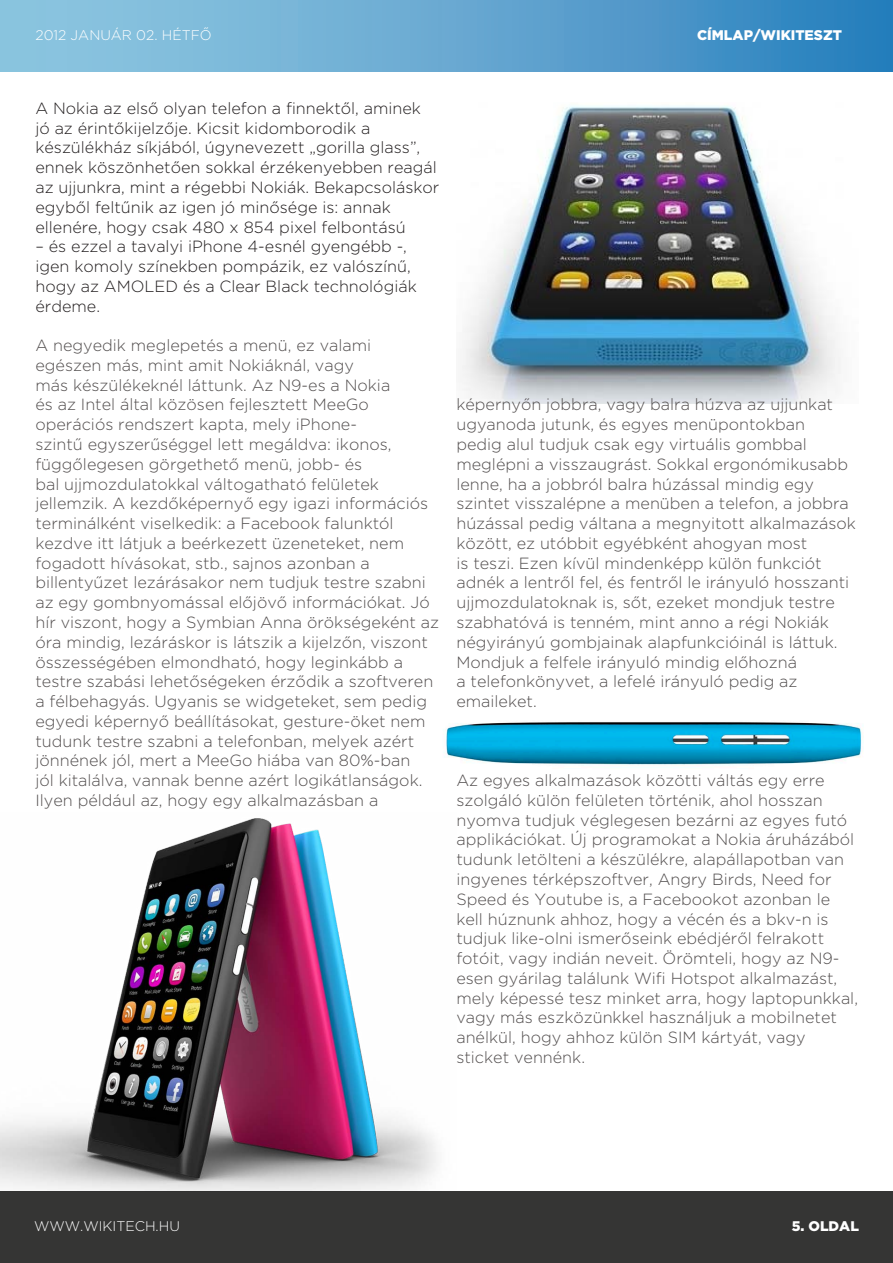
<style>
.page{position:relative;width:893px;height:1263px;background:#fff}
.page>*{position:absolute;margin:0;border:0;box-sizing:border-box;transform-origin:0 0}
.text{font:300 16.2px/19.8px "Gotham";color:#524e4e}
.text-2{font:300 16.2px/19.8px "Gotham";color:#231f20}
.text_datum{font:300 13.95px "Gotham";color:#fff}
.text_tartalom{font:900 13.95px "Gotham";color:#fff}
.text_www{font:300 13.95px "Gotham";color:#fff}
.text_oldalszam{font:900 13.95px "Gotham";color:#fff}
</style>
<div class="page">
<img style="left:444px;top:722px;width:419px;height:44px">
<div style="left:0;top:0;width:893px;height:71px;background:linear-gradient(to right,#97cce3,#2e81be)"></div>
<img style="left:462px;top:105px;width:379px;height:299px">
<div style="left:0;top:1192px;width:893px;height:71px;background:#353534"></div>
<img style="left:0;top:818px;width:456px;height:374px">
<p class="text_datum" style="left:35px;top:27px;width:178px">2012 JANUÁR 02. HÉTFŐ</p>
<p class="text_tartalom" style="left:697px;top:27px;width:146px">CÍMLAP/WIKITESZT</p>
<p class="text-2" style="left:35px;top:98px;width:405px">A Nokia az első olyan telefon a finnektől, aminek jó az érintőkijelzője. Kicsit kidomborodik a készülékház síkjából, úgynevezett „gorilla glass”, ennek köszönhetően sokkal érzékenyebben reagál az ujjunkra, mint a régebbi Nokiák. Bekapcsoláskor egyből feltűnik az igen jó minősége is: annak ellenére, hogy csak 480 x 854 pixel felbontású</p>
<p class="text-2" style="left:35px;top:236px;width:383px">– és ezzel a tavalyi iPhone 4-esnél gyengébb -, igen komoly színekben pompázik, ez valószínű, hogy az AMOLED és a Clear Black technológiák érdeme.</p>
<p class="text" style="left:35px;top:335px;width:405px">A negyedik meglepetés a menü, ez valami egészen más, mint amit Nokiáknál, vagy<br>más készülékeknél láttunk. Az N9-es a Nokia<br>és az Intel által közösen fejlesztett MeeGo operációs rendszert kapta, mely iPhone-<br>szintű egyszerűséggel lett megáldva: ikonos, függőlegesen görgethető menü, jobb- és<br>bal ujjmozdulatokkal váltogatható felületek jellemzik. A kezdőképernyő egy igazi információs terminálként viselkedik: a Facebook falunktól kezdve itt látjuk a beérkezett üzeneteket, nem fogadott hívásokat, stb., sajnos azonban a billentyűzet lezárásakor nem tudjuk testre szabni az egy gombnyomással előjövő információkat. Jó hír viszont, hogy a Symbian Anna örökségeként az óra mindig, lezáráskor is látszik a kijelzőn, viszont összességében elmondható, hogy leginkább a testre szabási lehetőségeken érződik a szoftveren a félbehagyás. Ugyanis se widgeteket, sem pedig egyedi képernyő beállításokat, gesture-öket nem tudunk testre szabni a telefonban, melyek azért jönnének jól, mert a MeeGo hiába van 80%-ban<br>jól kitalálva, vannak benne azért logikátlanságok.<br>Ilyen például az, hogy egy alkalmazásban a</p>
<p class="text" style="left:456px;top:394px;width:401px">képernyőn jobbra, vagy balra húzva az ujjunkat ugyanoda jutunk, és egyes menüpontokban<br>pedig alul tudjuk csak egy virtuális gombbal meglépni a visszaugrást. Sokkal ergonómikusabb lenne, ha a jobbról balra húzással mindig egy szintet visszalépne a menüben a telefon, a jobbra húzással pedig váltana a megnyitott alkalmazások között, ez utóbbit egyébként ahogyan most<br>is teszi. Ezen kívül mindenképp külön funkciót adnék a lentről fel, és fentről le irányuló hosszanti ujjmozdulatoknak is, sőt, ezeket mondjuk testre szabhatóvá is tenném, mint anno a régi Nokiák négyirányú gombjainak alapfunkcióinál is láttuk.<br>Mondjuk a felfele irányuló mindig előhozná<br>a telefonkönyvet, a lefelé irányuló pedig az emaileket.</p>
<p class="text" style="left:456px;top:770px;width:403px">Az egyes alkalmazások közötti váltás egy erre szolgáló külön felületen történik, ahol hosszan nyomva tudjuk véglegesen bezárni az egyes futó applikációkat. Új programokat a Nokia áruházából tudunk letölteni a készülékre, alapállapotban van ingyenes térképszoftver, Angry Birds, Need for Speed és Youtube is, a Facebookot azonban le kell húznunk ahhoz, hogy a vécén és a bkv-n is tudjuk like-olni ismerőseink ebédjéről felrakott fotóit, vagy indián neveit. Örömteli, hogy az N9- esen gyárilag találunk Wifi Hotspot alkalmazást, mely képessé tesz minket arra, hogy laptopunkkal, vagy más eszközünkkel használjuk a mobilnetet anélkül, hogy ahhoz külön SIM kártyát, vagy sticket vennénk.</p>
<p class="text_www" style="left:34px;top:1218px;width:148px">WWW.WIKITECH.HU</p>
<p class="text_oldalszam" style="left:792px;top:1217px;width:69px">5. OLDAL</p>
</div>
